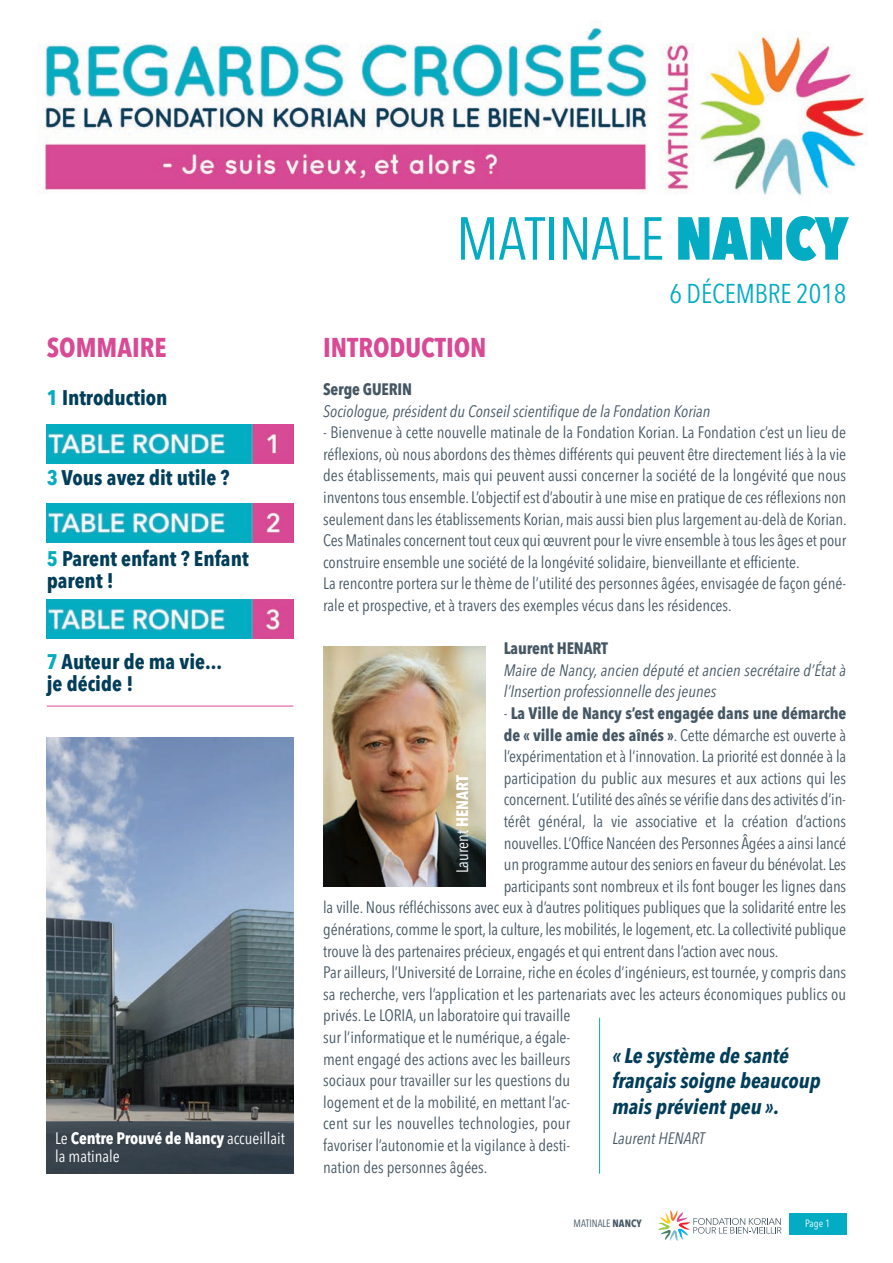
<style>
.page{position:relative;width:893px;height:1263px;background:#fff}
.page>*{position:absolute;margin:0;border:0;box-sizing:border-box;transform-origin:0 0}
.t1{font:60px "Avenir Next Condensed";letter-spacing:-.005em;color:#03acc2}
.t2{font:700 27px "Avenir Next Condensed";color:#d94a95}
.t3{font:27px "Avenir Next Condensed";letter-spacing:-.005em;color:#03acc2}
.t4{font:700 21px/22.5px "Avenir Next Condensed";color:#023e5a}
.t5{font:italic 700 21px/25.5px "Avenir Next Condensed";color:#023e5a}
.t6{font:16.5px/21.6px "Avenir Next Condensed";letter-spacing:-.005em;color:#465764}
.t7{font:italic 16.5px/21.6px "Avenir Next Condensed";color:#465764}
.t8{font:700 16.5px "Avenir Next Condensed";letter-spacing:-.01em;color:#465764}
.t9{font:16.5px/18px "Avenir Next Condensed";color:#fff}
.t10{font:10.5px "Avenir Next Condensed";color:#465764}
.t11{font:10.5px "Avenir Next Condensed";color:#fff}
.s1{color:#03acc2}
.s2{font-weight:700}
.s3{font-weight:800}
.s4{font-weight:400}
</style>
<div class="page">
<svg style="left:658px;top:1210px;width:123px;height:31px"></svg>
<div style="left:789px;top:1213px;width:57px;height:22px;background:#03acc2"></div>
<img style="left:37px;top:20px;width:830px;height:177px">
<img style="left:47px;top:424px;width:246px;height:39px">
<img style="left:47px;top:503px;width:246px;height:40px">
<img style="left:47px;top:600px;width:246px;height:39px">
<hr style="left:47px;top:706px;width:246px;height:1px;background:#d94a95">
<img style="left:47px;top:738px;width:246px;height:384px">
<img style="left:323px;top:646px;width:163px;height:240px">
<img style="left:47px;top:1122px;width:246px;height:52px">
<hr style="left:599px;top:1018px;width:1px;height:156px;background:#03acc2">
<p class="t2" style="left:47px;top:337px;width:121px">SOMMAIRE</p>
<p class="t4" style="left:47px;top:388px;width:122px"><span class="s1">1</span> Introduction</p>
<p class="t4" style="left:47px;top:469px;width:184px"><span class="s1">3</span> Vous avez dit utile ?</p>
<p class="t4" style="left:47px;top:549px;width:203px"><span class="s1">5</span> Parent enfant ? Enfant parent !</p>
<p class="t4" style="left:47px;top:652px;width:177px"><span class="s1">7</span> Auteur de ma vie... je décide !</p>
<p class="t9" style="left:55px;top:1131px;width:231px">Le <span class="s2">Centre Prouvé de Nancy</span> accueillait la matinale</p>
<p class="t1" style="left:456px;top:214px;width:393px">MATINALE <span class="s3">NANCY</span></p>
<p class="t3" style="left:669px;top:282px;width:178px">6 DÉCEMBRE 2018</p>
<p class="t2" style="left:323px;top:337px;width:165px">INTRODUCTION</p>
<p class="t8" style="left:323px;top:382px;width:90px">Serge GUERIN</p>
<p class="t7" style="left:323px;top:401px;width:389px">Sociologue, président du Conseil scientifique de la Fondation Korian</p>
<p class="t6" style="left:323px;top:423px;width:525px;text-align:justify">- Bienvenue à cette nouvelle matinale de la Fondation Korian. La Fondation c’est un lieu de réflexions, où nous abordons des thèmes différents qui peuvent être directement liés à la vie des établissements, mais qui peuvent aussi concerner la société de la longévité que nous inventons tous ensemble. L’objectif est d’aboutir à une mise en pratique de ces réflexions non seulement dans les établissements Korian, mais aussi bien plus largement au-delà de Korian.<br>Ces Matinales concernent tout ceux qui œuvrent pour le vivre ensemble à tous les âges et pour construire ensemble une société de la longévité solidaire, bienveillante et efficiente.</p>
<p class="t6" style="left:323px;top:574px;width:525px">La rencontre portera sur le thème de l’utilité des personnes âgées, envisagée de façon géné&shy;rale et prospective, et à travers des exemples vécus dans les résidences.</p>
<p class="t8" style="left:504px;top:642px;width:106px">Laurent HENART</p>
<p class="t7" style="left:504px;top:661px;width:344px">Maire de Nancy, ancien député et ancien secrétaire d’État à l’Insertion professionnelle des jeunes</p>
<p class="t8" style="left:504px;top:706px;width:344px"><span class="s4">-</span> La Ville de Nancy s’est engagée dans une démarche</p>
<p class="t6" style="left:504px;top:725px;width:344px"><span class="s2">de « ville amie des aînés »</span>. Cette démarche est ouverte à</p>
<p class="t6" style="left:504px;top:747px;width:344px">l’expérimentation et à l’innovation. La priorité est donnée à la</p>
<p class="t6" style="left:504px;top:769px;width:344px">participation du public aux mesures et aux actions qui les</p>
<p class="t6" style="left:504px;top:790px;width:344px">concernent. L’utilité des aînés se vérifie dans des activités d’in-</p>
<p class="t6" style="left:504px;top:812px;width:344px">térêt général, la vie associative et la création d’actions</p>
<p class="t6" style="left:504px;top:833px;width:344px">nouvelles. L’Office Nancéen des Personnes Âgées a ainsi lancé</p>
<p class="t6" style="left:504px;top:855px;width:344px">un programme autour des seniors en faveur du bénévolat. Les</p>
<p class="t6" style="left:504px;top:877px;width:344px">participants sont nombreux et ils font bouger les lignes dans</p>
<p class="t6" style="left:323px;top:898px;width:524px">la ville. Nous réfléchissons avec eux à d’autres politiques publiques que la solidarité entre les</p>
<p class="t6" style="left:323px;top:920px;width:524px">générations, comme le sport, la culture, les mobilités, le logement, etc. La collectivité publique</p>
<p class="t6" style="left:323px;top:941px;width:457px">trouve là des partenaires précieux, engagés et qui entrent dans l’action avec nous.</p>
<p class="t6" style="left:323px;top:963px;width:525px">Par ailleurs, l’Université de Lorraine, riche en écoles d’ingénieurs, est tournée, y compris dans sa recherche, vers l’application et les partenariats avec les acteurs économiques publics ou privés. Le LORIA, un laboratoire qui travaille<br>sur l’informatique et le numérique, a égale-<br>ment engagé des actions avec les bailleurs<br>sociaux pour travailler sur les questions du<br>logement et de la mobilité, en mettant l’ac-<br>cent sur les nouvelles technologies, pour<br>favoriser l’autonomie et la vigilance à desti-<br>nation des personnes âgées.</p>
<p class="t9" style="left:455px;top:873px;width:99px;rotate:-90deg">Laurent <span class="s2">HENART</span></p>
<p class="t5" style="left:612px;top:1044px;width:210px">« Le système de santé français soigne beaucoup mais prévient peu ».</p>
<p class="t7" style="left:612px;top:1129px;width:94px">Laurent HENART</p>
<p class="t10" style="left:574px;top:1219px;width:69px">MATINALE <span class="s2">NANCY</span></p>
<p class="t11" style="left:805px;top:1219px;width:26px">Page 1</p>
</div>
